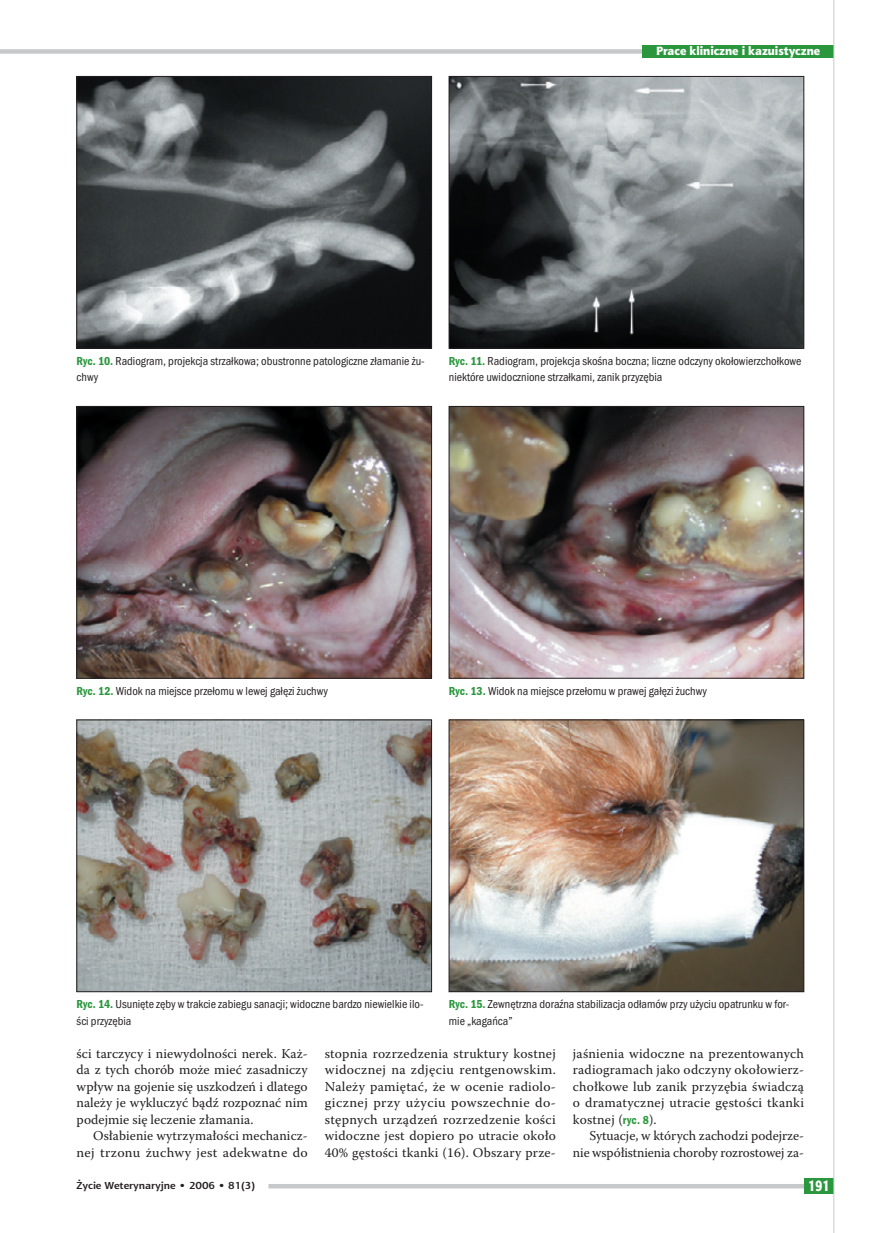
<style>
.page{position:relative;width:881px;height:1233px;background:#fff}
.page>*{position:absolute;margin:0;border:0;box-sizing:border-box;transform-origin:0 0}
.t1{font:15px "Aerton Cnd EFN Black";color:#fff}
.t2{font:13.5px/16.5px "Warnock Pro";letter-spacing:.01em;color:#231f20;text-align:justify}
.t3{font:12px/16.5px "Franklin Got Itc TOT Boo Con";color:#231f20}
.t4{font:12px "Aerton EFN Black";color:#fff}
.t5{font:700 10.2px "Aerton EFN";color:#231f20;scale:1.11 1}
.s1{font-family:"Franklin Got Itc TOT Dem Con";color:#2a973d}
.s2{font-family:"Franklin Got Itc TOT Dem Con";font-size:12px;color:#2a973d}
</style>
<div class="page">
<div style="left:0;top:49px;width:833px;height:5px;background:#c7c8ca"></div>
<div style="left:642px;top:45px;width:191px;height:13px;background:#2a973d"></div>
<hr style="left:268px;top:1184px;width:565px;height:4px;background:#c7c8ca">
<div style="left:804px;top:1178px;width:29px;height:15px;background:#2a973d"></div>
<hr style="left:833px;top:0;width:1px;height:1233px;background:#c7c8ca">
<img style="left:451px;top:78px;width:351px;height:268px">
<div style="left:449px;top:76px;width:355px;height:272px;border:1px solid #231f20"></div>
<img style="left:79px;top:78px;width:351px;height:268px">
<div style="left:77px;top:76px;width:355px;height:272px;border:1px solid #231f20"></div>
<img style="left:451px;top:408px;width:351px;height:268px">
<div style="left:449px;top:406px;width:355px;height:272px;border:1px solid #231f20"></div>
<img style="left:79px;top:408px;width:351px;height:268px">
<div style="left:77px;top:406px;width:355px;height:272px;border:1px solid #231f20"></div>
<img style="left:451px;top:722px;width:351px;height:268px">
<div style="left:449px;top:720px;width:355px;height:272px;border:1px solid #231f20"></div>
<img style="left:79px;top:722px;width:351px;height:268px">
<div style="left:77px;top:720px;width:355px;height:272px;border:1px solid #231f20"></div>
<p class="t4" style="left:656px;top:46px;width:166px">Prace kliniczne i kazuistyczne</p>
<p class="t3" style="left:77px;top:354px;width:349px"><span class="s1">Ryc. 10.</span> Radiogram, projekcja strzałkowa; obustronne patologiczne złamanie żu&shy;chwy</p>
<p class="t3" style="left:449px;top:354px;width:354px"><span class="s1">Ryc. 11.</span> Radiogram, projekcja skośna boczna; liczne odczyny okołowierzchołkowe niektóre uwidocznione strzałkami, zanik przyzębia</p>
<p class="t3" style="left:77px;top:684px;width:253px"><span class="s1">Ryc. 12.</span> Widok na miejsce przełomu w lewej gałęzi żuchwy</p>
<p class="t3" style="left:449px;top:684px;width:259px"><span class="s1">Ryc. 13.</span> Widok na miejsce przełomu w prawej gałęzi żuchwy</p>
<p class="t3" style="left:77px;top:997px;width:348px"><span class="s1">Ryc. 14.</span> Usunięte zęby w trakcie zabiegu sanacji; widoczne bardzo niewielkie ilo&shy;ści przyzębia</p>
<p class="t3" style="left:449px;top:997px;width:342px"><span class="s1">Ryc. 15.</span> Zewnętrzna doraźna stabilizacja odłamów przy użyciu opatrunku w for&shy;mie „kagańca”</p>
<p class="t2" style="left:77px;top:1046px;width:233px">ści tarczycy i niewydolności nerek. Każ&shy;da z tych chorób może mieć zasadniczy wpływ na gojenie się uszkodzeń i dlatego należy je wykluczyć bądź rozpoznać nim podejmie się leczenie złamania.</p>
<p class="t2" style="left:77px;top:1129px;width:233px;text-align:right">Osłabienie wytrzymałości mechanicz&shy;nej trzonu żuchwy jest adekwatne do</p>
<p class="t2" style="left:325px;top:1046px;width:233px">stopnia rozrzedzenia struktury kostnej widocznej na zdjęciu rentgenowskim.<br>Należy pamiętać, że w ocenie radiolo&shy;gicznej przy użyciu powszechnie do&shy;stępnych urządzeń rozrzedzenie kości widoczne jest dopiero po utracie około 40% gęstości tkanki (16). Obszary prze-</p>
<p class="t2" style="left:573px;top:1046px;width:233px">jaśnienia widoczne na prezentowanych radiogramach jako odczyny okołowierz&shy;chołkowe lub zanik przyzębia świadczą o dramatycznej utracie gęstości tkanki kostnej (<span class="s2">ryc. 8</span>).</p>
<p class="t2" style="left:573px;top:1129px;width:233px;text-align:right">Sytuacje, w których zachodzi podejrze&shy;nie współistnienia choroby rozrostowej za-</p>
<p class="t5" style="left:77px;top:1182px;width:162px">Życie Weterynaryjne • 2006 • 81(3)</p>
<p class="t1" style="left:808px;top:1180px;width:23px">191</p>
</div>
